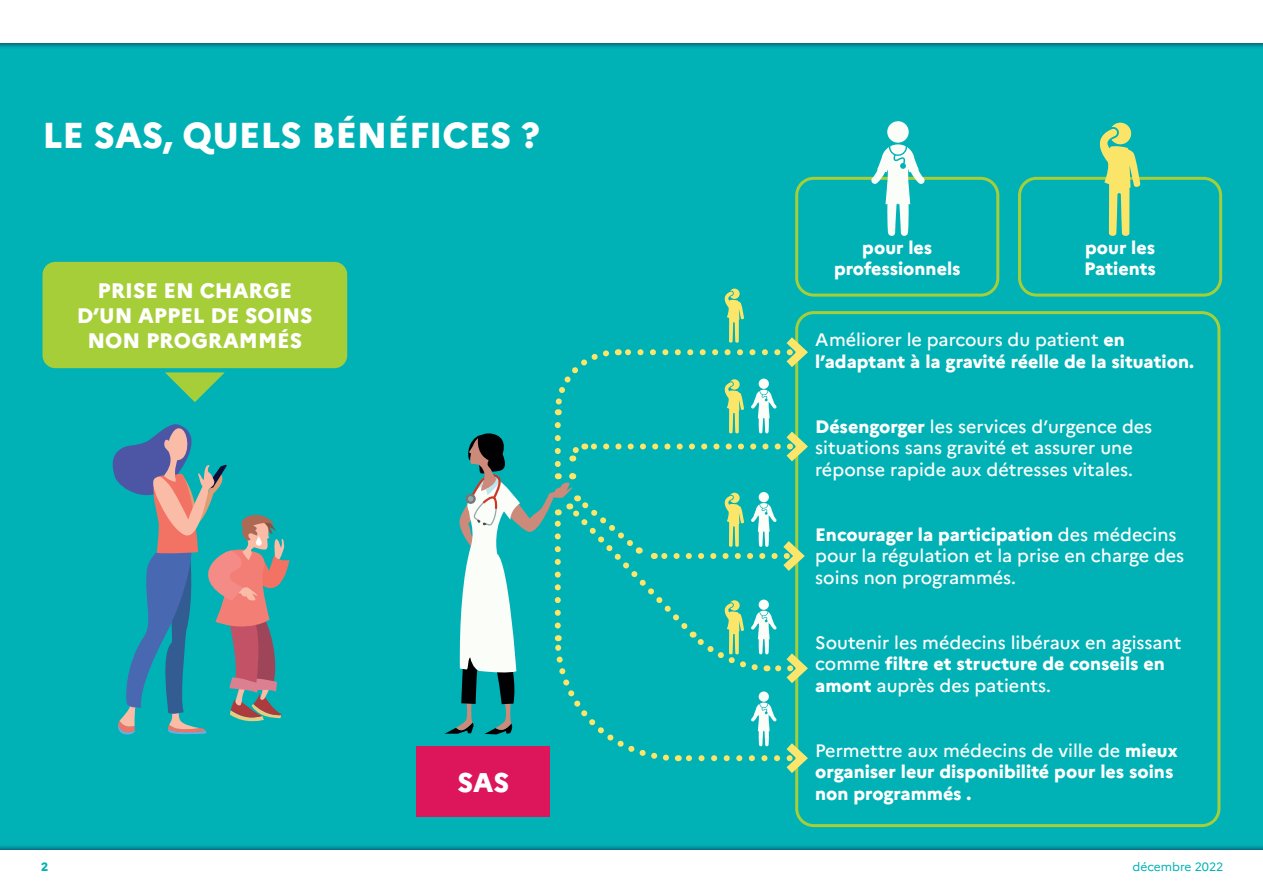
<style>
.page{position:relative;width:1263px;height:893px;background:#fff}
.page>*{position:absolute;margin:0;border:0;box-sizing:border-box;transform-origin:0 0}
.t1{font:800 36px "Marianne";color:#fff}
.t2{font:800 27px "Marianne";color:#fff}
.t3{font:800 21px/25.2px "Marianne";color:#fff;text-align:center}
.t4{font:500 18px/21.6px "Marianne";color:#fff}
.t5{font:800 18px/21.6px "Marianne";color:#fff}
.t6{font:12px "Marianne";color:#00b2b5}
.t7{font:800 12px "Marianne";color:#00b2b5}
.s1{font-weight:500}
.s2{font-weight:800}
</style>
<div class="page">
<div style="left:0;top:17px;width:1263px;height:859px;background:#00b2b5"></div>
<svg style="left:0;top:43px;width:1263px;height:4px;background:#048696"></svg>
<div style="left:0;top:0;width:1263px;height:43px;background:#fff"></div>
<svg style="left:0;top:846px;width:1263px;height:4px;background:#038a98"></svg>
<div style="left:0;top:850px;width:1263px;height:43px;background:#fff"></div>
<div style="left:795px;top:311px;width:425px;height:516px;border:3px solid #a6ce39;border-radius:17px"></div>
<div style="left:43px;top:262px;width:304px;height:106px;background:#a6ce39;border-radius:13px"></div>
<div style="left:417px;top:746px;width:133px;height:70px;background:#dd155b"></div>
<svg style="left:165px;top:372px;width:60px;height:30px"></svg>
<div style="left:795px;top:177px;width:204px;height:120px;border:3px solid #a6ce39;border-radius:17px"></div>
<div style="left:1018px;top:177px;width:204px;height:120px;border:3px solid #a6ce39;border-radius:17px"></div>
<svg style="left:112px;top:424px;width:177px;height:311px"></svg>
<svg style="left:256px;top:536px;width:6px;height:10px"></svg>
<div style="left:887px;top:121px;width:22px;height:22px;background:#fbfdf8;border-radius:50%"></div>
<svg style="left:871px;top:144px;width:54px;height:92px"></svg>
<svg style="left:1098px;top:123px;width:42px;height:113px"></svg>
<svg style="left:444px;top:289px;width:370px;height:492px"></svg>
<h1 class="t1" style="left:43px;top:113px;width:499px">LE SAS, QUELS BÉNÉFICES ?</h1>
<p class="t3" style="left:77px;top:278px;width:237px">PRISE EN CHARGE<br>D’UN APPEL DE SOINS<br>NON PROGRAMMÉS</p>
<h2 class="t2" style="left:457px;top:765px;width:54px">SAS</h2>
<p class="t5" style="left:834px;top:236px;width:128px;text-align:center">pour les professionnels</p>
<p class="t5" style="left:1084px;top:236px;width:73px">pour les<br>Patients</p>
<p class="t5" style="left:815px;top:329px;width:380px"><span class="s1">Améliorer le parcours du patient</span> en l’adaptant à la gravité réelle de la situation.</p>
<p class="t4" style="left:815px;top:415px;width:339px"><span class="s2">Désengorger</span> les services d’urgence des situations sans gravité et assurer une réponse rapide aux détresses vitales.</p>
<p class="t4" style="left:815px;top:523px;width:371px"><span class="s2">Encourager la participation</span> des médecins pour la régulation et la prise en charge des soins non programmés.</p>
<p class="t4" style="left:815px;top:631px;width:368px">Soutenir les médecins libéraux en agissant comme <span class="s2">filtre et structure de conseils en amont</span> auprès des patients.</p>
<p class="t5" style="left:815px;top:739px;width:364px"><span class="s1">Permettre aux médecins de ville de</span> mieux organiser leur disponibilité pour les soins non programmés .</p>
<p class="t7" style="left:41px;top:859px;width:9px">2</p>
<p class="t6" style="left:1132px;top:859px;width:92px">décembre 2022</p>
</div>
